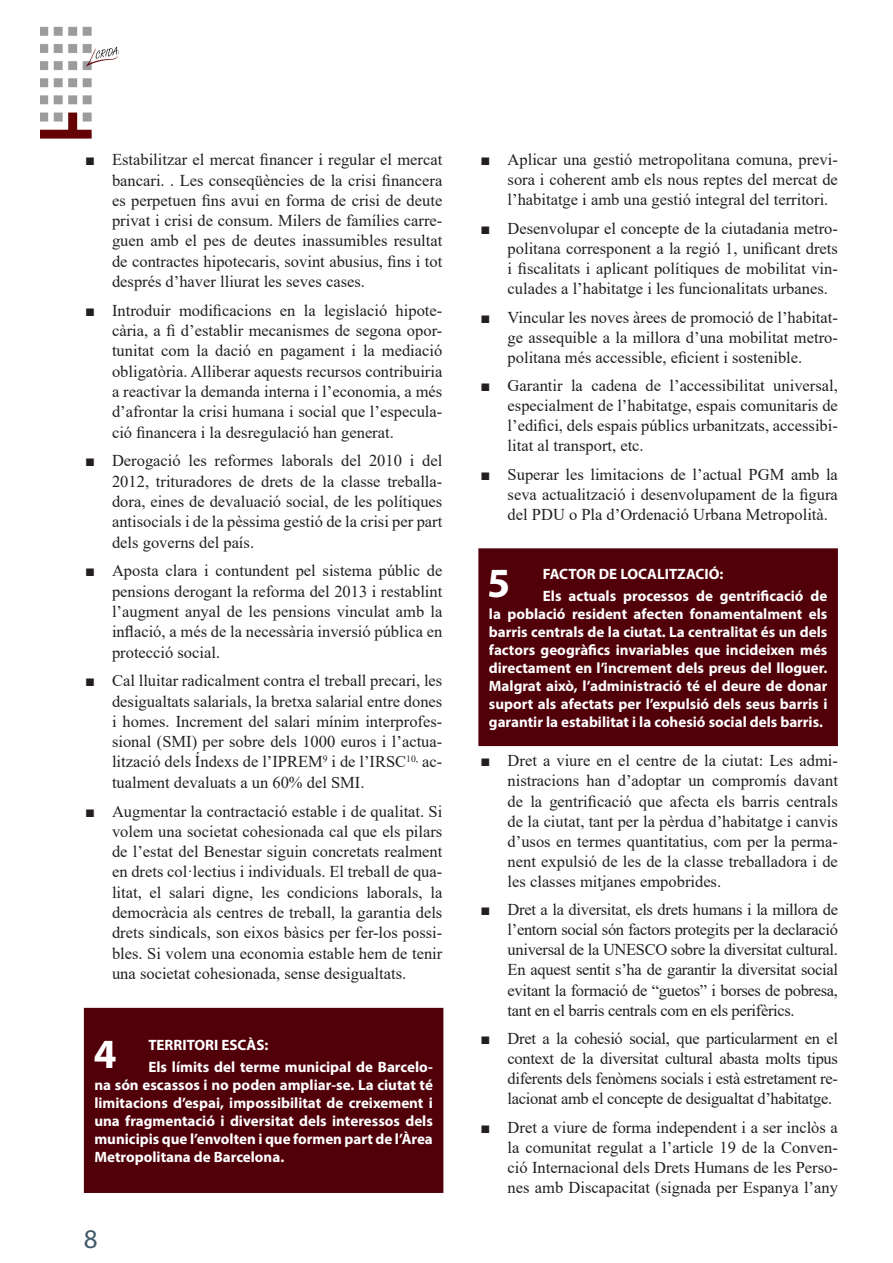
<style>
.page{position:relative;width:893px;height:1263px;background:#fff}
.page>*{position:absolute;margin:0;border:0;box-sizing:border-box;transform-origin:0 0}
.subtitol_2{font:700 41.7px "Myriad Pro";color:#fff}
.t1{font:27px "Myriad Pro";color:#405968}
.t2{font:16.5px/20.2px "Times New Roman";color:#231f20;text-align:justify}
.subtitol_2-2{font:700 15px/18px "Myriad Pro";color:#fff;text-align:justify}
</style>
<div class="page">
<img style="left:40px;top:26px;width:78px;height:113px">
<div style="left:89px;top:1013px;width:349px;height:175px;background:#51000a"></div>
<div style="left:84px;top:1008px;width:359px;height:185px;border:10px solid #51000a"></div>
<div style="left:484px;top:554px;width:349px;height:187px;background:#51000a"></div>
<div style="left:478px;top:548px;width:360px;height:198px;border:10px solid #51000a"></div>
<p class="t2" style="left:112px;top:149px;width:332px;text-indent:-27px">■ Estabilitzar el mercat financer i regular el mercat bancari. . Les conseqüències de la crisi financera es perpetuen fins avui en forma de crisi de deute privat i crisi de consum. Milers de famílies carre&shy;guen amb el pes de deutes inassumibles resultat de contractes hipotecaris, sovint abusius, fins i tot després d’haver lliurat les seves cases.</p>
<p class="t2" style="left:112px;top:300px;width:332px;text-indent:-27px">■ Introduir modificacions en la legislació hipote&shy;cària, a fi d’establir mecanismes de segona opor&shy;tunitat com la dació en pagament i la mediació obligatòria. Alliberar aquests recursos contribuiria a reactivar la demanda interna i l’economia, a més d’afrontar la crisi humana i social que l’especula&shy;ció financera i la desregulació han generat.</p>
<p class="t2" style="left:112px;top:450px;width:332px;text-indent:-27px">■ Derogació les reformes laborals del 2010 i del 2012, trituradores de drets de la classe treballa&shy;dora, eines de devaluació social, de les polítiques antisocials i de la pèssima gestió de la crisi per part dels governs del país.</p>
<p class="t2" style="left:112px;top:560px;width:332px;text-indent:-27px">■ Aposta clara i contundent pel sistema públic de pensions derogant la reforma del 2013 i restablint l’augment anyal de les pensions vinculat amb la inflació, a més de la necessària inversió pública en protecció social.</p>
<p class="t2" style="left:112px;top:670px;width:332px;text-indent:-27px">■ Cal lluitar radicalment contra el treball precari, les desigualtats salarials, la bretxa salarial entre dones i homes. Increment del salari mínim interprofes&shy;sional (SMI) per sobre dels 1000 euros i l’actua&shy;lització dels Índexs de l’IPREM<sup>9</sup> i de l’IRSC<sup>10,</sup> ac&shy;tualment devaluats a un 60% del SMI.</p>
<p class="t2" style="left:112px;top:800px;width:332px;text-indent:-27px">■ Augmentar la contractació estable i de qualitat. Si volem una societat cohesionada cal que els pilars de l’estat del Benestar siguin concretats realment en drets col·lectius i individuals. El treball de qua&shy;litat, el salari digne, les condicions laborals, la democràcia als centres de treball, la garantia dels drets sindicals, son eixos bàsics per fer-los possi&shy;bles. Si volem una economia estable hem de tenir una societat cohesionada, sense desigualtats.</p>
<p class="subtitol_2" style="left:93px;top:1027px;width:25px">4</p>
<p class="subtitol_2-2" style="left:148px;top:1035px;width:122px">TERRITORI ESCÀS:</p>
<p class="subtitol_2-2" style="left:94px;top:1057px;width:340px;text-indent:54px">Els límits del terme municipal de Barcelo&shy;na són escassos i no poden ampliar-se. La ciutat té limitacions d’espai, impossibilitat de creixement i una fragmentació i diversitat dels interessos dels municipis que l’envolten i que formen part de l’Àrea Metropolitana de Barcelona.</p>
<p class="t1" style="left:84px;top:1222px;width:15px">8</p>
<p class="t2" style="left:508px;top:149px;width:332px;text-indent:-27px">■ Aplicar una gestió metropolitana comuna, previ&shy;sora i coherent amb els nous reptes del mercat de l’habitatge i amb una gestió integral del territori.</p>
<p class="t2" style="left:508px;top:218px;width:332px;text-indent:-27px">■ Desenvolupar el concepte de la ciutadania metro&shy;politana corresponent a la regió 1, unificant drets i fiscalitats i aplicant polítiques de mobilitat vin&shy;culades a l’habitatge i les funcionalitats urbanes.</p>
<p class="t2" style="left:508px;top:306px;width:332px;text-indent:-27px">■ Vincular les noves àrees de promoció de l’habitat&shy;ge assequible a la millora d’una mobilitat metro&shy;politana més accessible, eficient i sostenible.</p>
<p class="t2" style="left:508px;top:375px;width:332px;text-indent:-27px">■ Garantir la cadena de l’accessibilitat universal, especialment de l’habitatge, espais comunitaris de l’edifici, dels espais públics urbanitzats, accessibi&shy;litat al transport, etc.</p>
<p class="t2" style="left:508px;top:464px;width:332px;text-indent:-27px">■ Superar les limitacions de l’actual PGM amb la seva actualització i desenvolupament de la figura del PDU o Pla d’Ordenació Urbana Metropolità.</p>
<p class="subtitol_2" style="left:487px;top:555px;width:25px">5</p>
<p class="subtitol_2-2" style="left:543px;top:564px;width:182px">FACTOR DE LOCALITZACIÓ:</p>
<p class="subtitol_2-2" style="left:489px;top:586px;width:340px;text-indent:54px">Els actuals processos de gentrificació de la població resident afecten fonamentalment els barris centrals de la ciutat. La centralitat és un dels factors geogràfics invariables que incideixen més directament en l’increment dels preus del lloguer.<br>Malgrat això, l’administració té el deure de donar suport als afectats per l’expulsió dels seus barris i garantir la estabilitat i la cohesió social dels barris.</p>
<p class="t2" style="left:508px;top:750px;width:332px;text-indent:-27px">■ Dret a viure en el centre de la ciutat: Les admi&shy;nistracions han d’adoptar un compromís davant de la gentrificació que afecta els barris centrals de la ciutat, tant per la pèrdua d’habitatge i canvis d’usos en termes quantitatius, com per la perma&shy;nent expulsió de les de la classe treballadora i de les classes mitjanes empobrides.</p>
<p class="t2" style="left:508px;top:899px;width:332px;text-indent:-27px">■ Dret a la diversitat, els drets humans i la millora de l’entorn social són factors protegits per la declaració universal de la UNESCO sobre la diversitat cultural.<br>En aquest sentit s’ha de garantir la diversitat social evitant la formació de “guetos” i borses de pobresa, tant en el barris centrals com en els perifèrics.</p>
<p class="t2" style="left:508px;top:1028px;width:332px;text-indent:-27px">■ Dret a la cohesió social, que particularment en el context de la diversitat cultural abasta molts tipus diferents dels fenòmens socials i està estretament re&shy;lacionat amb el concepte de desigualtat d’habitatge.</p>
<p class="t2" style="left:508px;top:1117px;width:332px;text-indent:-27px">■ Dret a viure de forma independent i a ser inclòs a la comunitat regulat a l’article 19 de la Conven&shy;ció Internacional dels Drets Humans de les Perso&shy;nes amb Discapacitat (signada per Espanya l’any</p>
</div>
